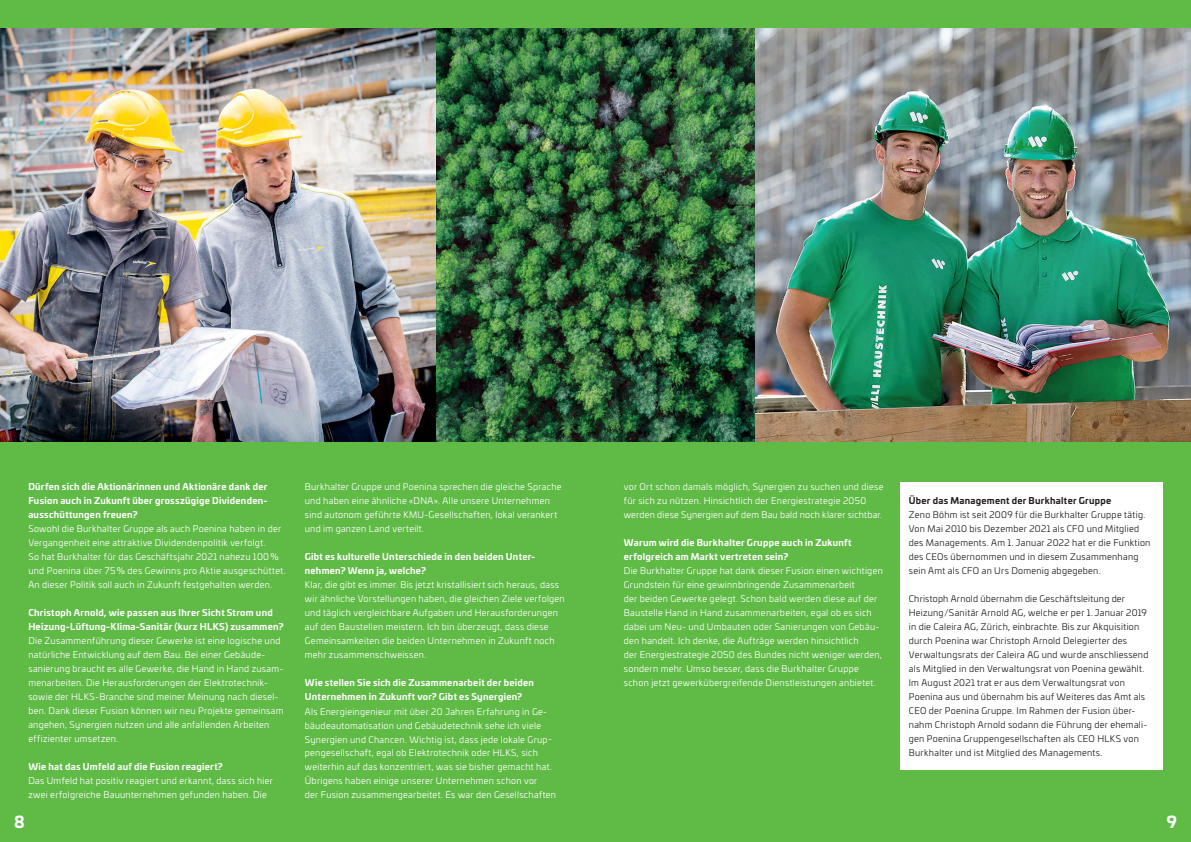
<style>
.page{position:relative;width:1191px;height:842px;background:#60bb46}
.page>*{position:absolute;margin:0;border:0;box-sizing:border-box;transform-origin:0 0}
.t1{font:700 16px "Univia Pro";color:#fff}
.t2{font:9px/14px "Univia Pro";letter-spacing:.03em;color:#fff}
.t3{font:9px/14px "Univia Pro";letter-spacing:.03em;color:#231f20}
.t4{font:700 9px/14px "Univia Pro";letter-spacing:.03em;color:#fff}
.t5{font:700 9px "Univia Pro";letter-spacing:.03em;color:#231f20}
</style>
<div class="page">
<img style="left:0;top:28px;width:1191px;height:413px">
<div style="left:900px;top:482px;width:262px;height:288px;background:#fff"></div>
<p class="t4" style="left:28px;top:479px;width:240px;text-align:justify">Dürfen sich die Aktionärinnen und Aktionäre dank der Fusion auch in Zukunft über grosszügige Dividenden&shy;ausschüttungen freuen?</p>
<p class="t2" style="left:28px;top:522px;width:259px">Sowohl die Burkhalter Gruppe als auch Poenina haben in der Vergangenheit eine attraktive Dividendenpolitik verfolgt.<br>So hat Burkhalter für das Geschäftsjahr 2021 nahezu 100 % und Poenina über 75 % des Gewinns pro Aktie ausgeschüttet.<br>An dieser Politik soll auch in Zukunft festgehalten werden.</p>
<p class="t4" style="left:28px;top:605px;width:257px">Christoph Arnold, wie passen aus Ihrer Sicht Strom und<br>Heizung-Lüftung-Klima-Sanitär (kurz HLKS) zusammen?</p>
<p class="t2" style="left:28px;top:634px;width:257px">Die Zusammenführung dieser Gewerke ist eine logische und natürliche Entwicklung auf dem Bau. Bei einer Gebäude&shy;sanierung braucht es alle Gewerke, die Hand in Hand zusam&shy;menarbeiten. Die Herausforderungen der Elektrotechnik&shy;sowie der HLKS-Branche sind meiner Meinung nach diesel&shy;ben. Dank dieser Fusion können wir neu Projekte gemeinsam angehen, Synergien nutzen und alle anfallenden Arbeiten effizienter umsetzen.</p>
<p class="t4" style="left:28px;top:759px;width:196px">Wie hat das Umfeld auf die Fusion reagiert?</p>
<p class="t2" style="left:28px;top:774px;width:246px">Das Umfeld hat positiv reagiert und erkannt, dass sich hier zwei erfolgreiche Bauunternehmen gefunden haben. Die</p>
<p class="t2" style="left:305px;top:480px;width:258px">Burkhalter Gruppe und Poenina sprechen die gleiche Sprache und haben eine ähnliche «DNA». Alle unsere Unternehmen sind autonom geführte KMU-Gesellschaften, lokal verankert und im ganzen Land verteilt.</p>
<p class="t4" style="left:305px;top:549px;width:231px">Gibt es kulturelle Unterschiede in den beiden Unter&shy;nehmen? Wenn ja, welche?</p>
<p class="t2" style="left:305px;top:578px;width:261px">Klar, die gibt es immer. Bis jetzt kristallisiert sich heraus, dass wir ähnliche Vorstellungen haben, die gleichen Ziele verfolgen und täglich vergleichbare Aufgaben und Herausforderungen auf den Baustellen meistern. Ich bin überzeugt, dass diese Gemeinsamkeiten die beiden Unternehmen in Zukunft noch mehr zusammenschweissen.</p>
<p class="t4" style="left:305px;top:675px;width:231px">Wie stellen Sie sich die Zusammenarbeit der beiden<br>Unternehmen in Zukunft vor? Gibt es Synergien?</p>
<p class="t2" style="left:305px;top:704px;width:253px">Als Energieingenieur mit über 20 Jahren Erfahrung in Ge&shy;bäudeautomatisation und Gebäudetechnik sehe ich viele Synergien und Chancen. Wichtig ist, dass jede lokale Grup&shy;pengesellschaft, egal ob Elektrotechnik oder HLKS, sich weiterhin auf das konzentriert, was sie bisher gemacht hat.<br>Übrigens haben einige unserer Unternehmen schon vor<br>der Fusion zusammengearbeitet. Es war den Gesellschaften</p>
<p class="t2" style="left:624px;top:480px;width:261px">vor Ort schon damals möglich, Synergien zu suchen und diese für sich zu nützen. Hinsichtlich der Energiestrategie 2050 werden diese Synergien auf dem Bau bald noch klarer sichtbar.</p>
<p class="t4" style="left:624px;top:535px;width:229px">Warum wird die Burkhalter Gruppe auch in Zukunft erfolgreich am Markt vertreten sein?</p>
<p class="t2" style="left:624px;top:564px;width:260px">Die Burkhalter Gruppe hat dank dieser Fusion einen wichtigen Grundstein für eine gewinnbringende Zusammenarbeit<br>der beiden Gewerke gelegt. Schon bald werden diese auf der Baustelle Hand in Hand zusammenarbeiten, egal ob es sich dabei um Neu- und Umbauten oder Sanierungen von Gebäu&shy;den handelt. Ich denke, die Aufträge werden hinsichtlich<br>der Energiestrategie 2050 des Bundes nicht weniger werden, sondern mehr. Umso besser, dass die Burkhalter Gruppe schon jetzt gewerkübergreifende Dienstleistungen anbietet.</p>
<p class="t5" style="left:909px;top:494px;width:204px">Über das Management der Burkhalter Gruppe</p>
<p class="t3" style="left:909px;top:508px;width:243px">Zeno Böhm ist seit 2009 für die Burkhalter Gruppe tätig.<br>Von Mai 2010 bis Dezember 2021 als CFO und Mitglied des Managements. Am 1. Januar 2022 hat er die Funktion des CEOs übernommen und in diesem Zusammenhang sein Amt als CFO an Urs Domenig abgegeben.</p>
<p class="t3" style="left:909px;top:592px;width:241px">Christoph Arnold übernahm die Geschäftsleitung der Heizung/Sanitär Arnold AG, welche er per 1. Januar 2019 in die Caleira AG, Zürich, einbrachte. Bis zur Akquisition durch Poenina war Christoph Arnold Delegierter des Verwaltungsrats der Caleira AG und wurde anschliessend als Mitglied in den Verwaltungsrat von Poenina gewählt.<br>Im August 2021 trat er aus dem Verwaltungsrat von Poenina aus und übernahm bis auf Weiteres das Amt als CEO der Poenina Gruppe. Im Rahmen der Fusion über&shy;nahm Christoph Arnold sodann die Führung der ehemali&shy;gen Poenina Gruppengesellschaften als CEO HLKS von Burkhalter und ist Mitglied des Managements.</p>
<h1 class="t1" style="left:14px;top:809px;width:12px">8</h1>
<h1 class="t1" style="left:1166px;top:809px;width:12px">9</h1>
</div>
